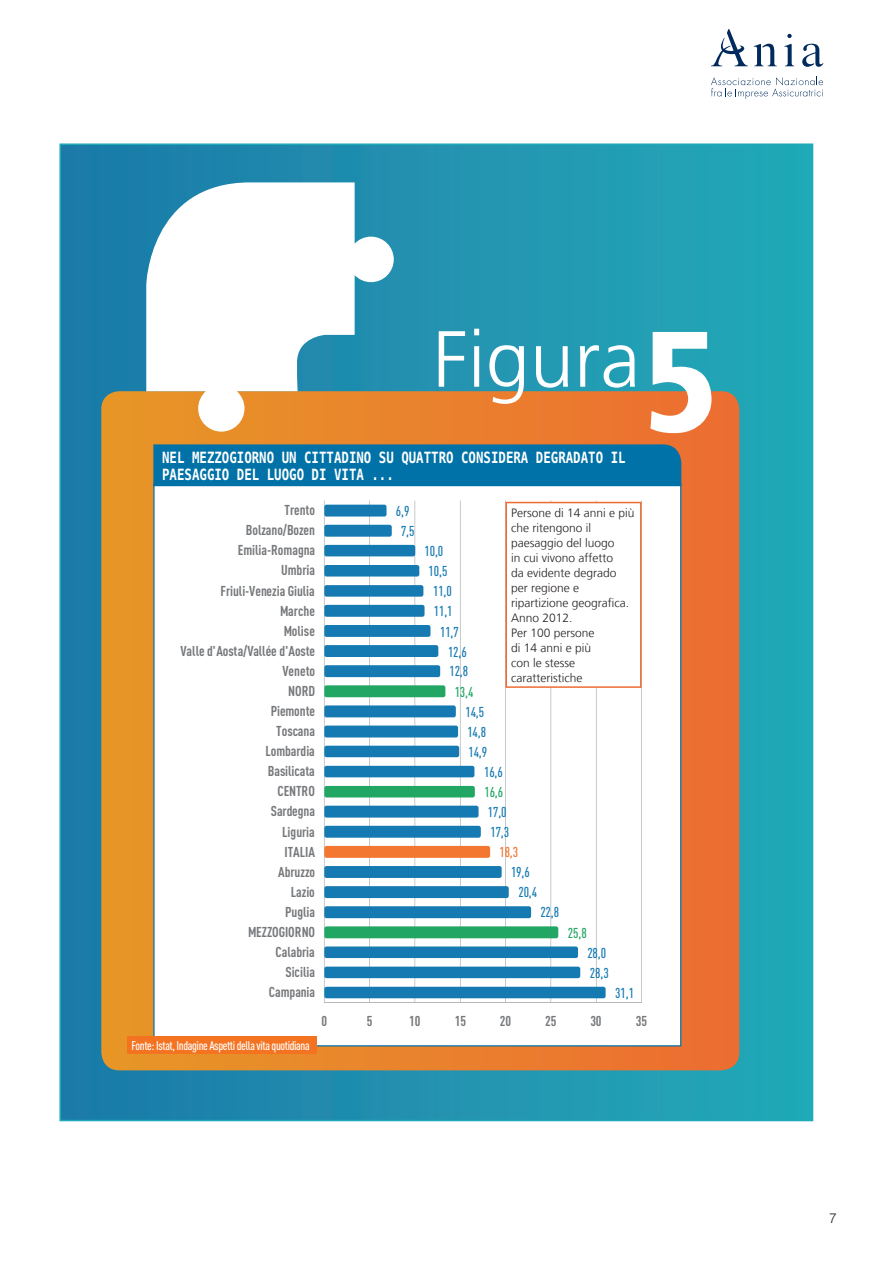
<style>
.page{position:relative;width:893px;height:1263px;background:#fff}
.page>*{position:absolute;margin:0;border:0;box-sizing:border-box;transform-origin:0 0}
.t1{font:300 79.5px "Frutiger LT";color:#fff}
.t2{font:700 15.45px/17.1px "Menlo";color:#fff;scale:.8 1}
.t3{font:700 14.1px "DIN Cond";letter-spacing:-.005em;color:#76787b}
.t4{font:500 14.1px "DIN Cond";letter-spacing:-.01em;color:#167ab2}
.t5{font:500 14.1px "DIN Cond";color:#22a663}
.t6{font:500 14.1px "DIN Cond";color:#f37530}
.t7{font:300 13.5px "Helvetica";color:#231f20}
.t8{font:500 12.45px "DIN Cond";letter-spacing:-.03em;color:#fff}
.t9{font:300 12px/15px "Frutiger LT";color:#231f20}
.s1{font-weight:900;font-stretch:condensed;font-size:142.5px}
</style>
<div class="page">
<svg style="left:711px;top:29px;width:37px;height:37px"></svg>
<svg style="left:754px;top:44px;width:23px;height:22px"></svg>
<svg style="left:784px;top:34px;width:10px;height:32px"></svg>
<svg style="left:802px;top:44px;width:21px;height:23px"></svg>
<svg style="left:711px;top:77px;width:112px;height:22px"></svg>
<div style="left:60px;top:144px;width:752px;height:976px;background:linear-gradient(to right,#1e79a7,#24aab7)"></div>
<svg style="left:101px;top:391px;width:638px;height:679px;background:#e37f30"></svg>
<svg style="left:146px;top:182px;width:248px;height:250px"></svg>
<div style="left:154px;top:486px;width:526px;height:559px;background:#fff"></div>
<hr style="left:324px;top:500px;width:1px;height:502px;background:#b4b7ba">
<hr style="left:369px;top:500px;width:1px;height:502px;background:#b4b7ba">
<hr style="left:414px;top:500px;width:1px;height:502px;background:#b4b7ba">
<hr style="left:460px;top:500px;width:1px;height:502px;background:#b4b7ba">
<hr style="left:505px;top:500px;width:1px;height:502px;background:#b4b7ba">
<hr style="left:550px;top:500px;width:1px;height:502px;background:#b4b7ba">
<hr style="left:596px;top:500px;width:1px;height:502px;background:#b4b7ba">
<hr style="left:641px;top:500px;width:1px;height:502px;background:#b4b7ba">
<svg style="left:324px;top:505px;width:282px;height:493px"></svg>
<hr style="left:324px;top:1002px;width:317px;height:1px;background:#b4b7ba">
<div style="left:153px;top:444px;width:528px;height:42px;background:#0072a7"></div>
<div style="left:127px;top:1036px;width:189px;height:18px;background:#f47321"></div>
<div style="left:506px;top:502px;width:135px;height:185px;background:#fff"></div>
<div style="left:505px;top:502px;width:137px;height:186px;border:2px solid #ec6c31"></div>
<h1 class="t1" style="left:433px;top:314px;width:287px">Figura<span class="s1">5</span></h1>
<p class="t2" style="left:162px;top:449px;width:581px">NEL MEZZOGIORNO UN CITTADINO SU QUATTRO CONSIDERA DEGRADATO IL<br>PAESAGGIO DEL LUOGO DI VITA ...</p>
<p class="t3" style="left:285px;top:501px;width:32px">Trento</p>
<p class="t3" style="left:246px;top:522px;width:71px">Bolzano/Bozen</p>
<p class="t3" style="left:238px;top:542px;width:79px">Emilia-Romagna</p>
<p class="t3" style="left:281px;top:562px;width:35px">Umbria</p>
<p class="t3" style="left:220px;top:582px;width:96px">Friuli-Venezia Giulia</p>
<p class="t3" style="left:280px;top:602px;width:37px">Marche</p>
<p class="t3" style="left:284px;top:622px;width:33px">Molise</p>
<p class="t3" style="left:181px;top:642px;width:136px">Valle d'Aosta/Vallée d'Aoste</p>
<p class="t3" style="left:283px;top:662px;width:34px">Veneto</p>
<p class="t4" style="left:396px;top:502px;width:15px">6,9</p>
<p class="t4" style="left:401px;top:522px;width:15px">7,5</p>
<p class="t4" style="left:425px;top:543px;width:20px">10,0</p>
<p class="t4" style="left:429px;top:563px;width:20px">10,5</p>
<p class="t4" style="left:433px;top:583px;width:20px">11,0</p>
<p class="t4" style="left:434px;top:603px;width:20px">11,1</p>
<p class="t4" style="left:440px;top:623px;width:20px">11,7</p>
<p class="t4" style="left:448px;top:643px;width:20px">12,6</p>
<p class="t4" style="left:449px;top:663px;width:20px">12,8</p>
<p class="t9" style="left:511px;top:505px;width:125px">Persone di 14 anni e più che ritengono il paesaggio del luogo<br>in cui vivono affetto<br>da evidente degrado per regione e ripartizione geografica.<br>Anno 2012.<br>Per 100 persone<br>di 14 anni e più<br>con le stesse caratteristiche</p>
<p class="t3" style="left:288px;top:682px;width:28px">NORD</p>
<p class="t5" style="left:455px;top:683px;width:20px">13,4</p>
<p class="t3" style="left:271px;top:702px;width:46px">Piemonte</p>
<p class="t4" style="left:465px;top:703px;width:20px">14,5</p>
<p class="t3" style="left:276px;top:722px;width:40px">Toscana</p>
<p class="t4" style="left:467px;top:723px;width:20px">14,8</p>
<p class="t3" style="left:266px;top:742px;width:51px">Lombardia</p>
<p class="t4" style="left:468px;top:743px;width:20px">14,9</p>
<p class="t3" style="left:268px;top:763px;width:49px">Basilicata</p>
<p class="t4" style="left:484px;top:764px;width:20px">16,6</p>
<p class="t3" style="left:277px;top:783px;width:39px">CENTRO</p>
<p class="t5" style="left:484px;top:784px;width:20px">16,6</p>
<p class="t3" style="left:271px;top:803px;width:46px">Sardegna</p>
<p class="t4" style="left:488px;top:804px;width:20px">17,0</p>
<p class="t3" style="left:282px;top:823px;width:34px">Liguria</p>
<p class="t4" style="left:490px;top:824px;width:20px">17,3</p>
<p class="t3" style="left:285px;top:843px;width:32px">ITALIA</p>
<p class="t6" style="left:499px;top:844px;width:20px">18,3</p>
<p class="t3" style="left:278px;top:863px;width:38px">Abruzzo</p>
<p class="t4" style="left:511px;top:864px;width:20px">19,6</p>
<p class="t3" style="left:291px;top:883px;width:25px">Lazio</p>
<p class="t4" style="left:518px;top:884px;width:20px">20,4</p>
<p class="t3" style="left:285px;top:903px;width:31px">Puglia</p>
<p class="t4" style="left:540px;top:904px;width:20px">22,8</p>
<p class="t3" style="left:248px;top:923px;width:68px">MEZZOGIORNO</p>
<p class="t5" style="left:568px;top:924px;width:20px">25,8</p>
<p class="t3" style="left:276px;top:943px;width:41px">Calabria</p>
<p class="t4" style="left:587px;top:944px;width:20px">28,0</p>
<p class="t3" style="left:286px;top:963px;width:31px">Sicilia</p>
<p class="t4" style="left:590px;top:964px;width:20px">28,3</p>
<p class="t3" style="left:269px;top:983px;width:48px">Campania</p>
<p class="t4" style="left:615px;top:984px;width:20px">31,1</p>
<p class="t8" style="left:131px;top:1038px;width:180px">Fonte: Istat, Indagine Aspetti della vita quotidiana</p>
<p class="t3" style="left:321px;top:1012px;width:7px">0</p>
<p class="t3" style="left:367px;top:1012px;width:7px">5</p>
<p class="t3" style="left:409px;top:1012px;width:13px">10</p>
<p class="t3" style="left:455px;top:1012px;width:13px">15</p>
<p class="t3" style="left:500px;top:1012px;width:13px">20</p>
<p class="t3" style="left:545px;top:1012px;width:13px">25</p>
<p class="t3" style="left:590px;top:1012px;width:13px">30</p>
<p class="t3" style="left:636px;top:1012px;width:13px">35</p>
<p class="t7" style="left:829px;top:1208px;width:9px">7</p>
</div>
